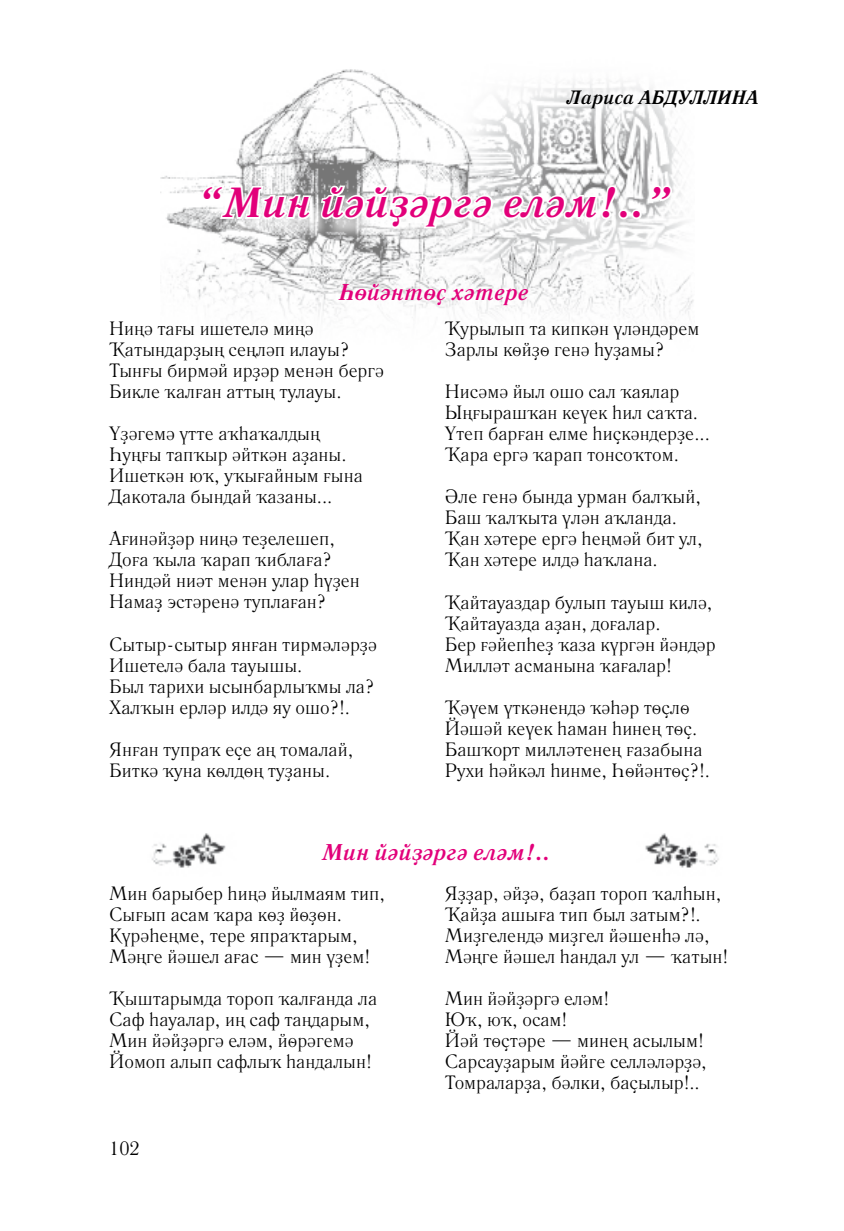
<style>
.page{position:relative;width:844px;height:1231px;background:#fff}
.page>*{position:absolute;margin:0;border:0;box-sizing:border-box;transform-origin:0 0}
.t1{font:italic 700 42px "Literaturnaya ITT";color:#e2007a}
.t2{font:italic 700 22.75px "Literaturnaya ITT";color:#e2007a}
.t3{font:19.25px/21px "Literaturnaya ITT";color:#000}
.t4{font:italic 700 19.25px "Literaturnaya ITT";color:#000}
</style>
<div class="page">
<img style="left:152px;top:833px;width:567px;height:35px">
<img style="left:160px;top:69px;width:534px;height:247px">
<div style="left:205px;top:187px;width:638px;height:91px;background:#fff"></div>
<svg style="left:199px;top:118px;width:475px;height:166px"></svg>
<p class="t4" style="left:567px;top:86px;width:193px">Лариса АБДУЛЛИНА</p>
<h1 class="t1" style="left:197px;top:179px;width:476px">“Мин йәйҙәргә еләм!..”</h1>
<p class="t2" style="left:339px;top:279px;width:191px">Һөйәнтөҫ хәтере</p>
<p class="t3" style="left:109px;top:318px;width:276px">Ниңә тағы ишетелә миңә<br>Ҡатындарҙың сеңләп илауы?<br>Тынғы бирмәй ирҙәр менән бергә<br>Бикле ҡалған аттың тулауы.</p>
<p class="t3" style="left:109px;top:423px;width:255px">Үҙәгемә үтте аҡһаҡалдың<br>Һуңғы тапҡыр әйткән аҙаны.<br>Ишеткән юҡ, уҡығайным ғына<br>Дакотала бындай ҡазаны...</p>
<p class="t3" style="left:109px;top:528px;width:252px">Ағинәйҙәр ниңә теҙелешеп,<br>Доға ҡыла ҡарап ҡиблаға?<br>Ниндәй ниәт менән улар һүҙен<br>Намаҙ эстәренә туплаған?</p>
<p class="t3" style="left:109px;top:633px;width:269px">Сытыр-сытыр янған тирмәләрҙә<br>Ишетелә бала тауышы.<br>Был тарихи ысынбарлыҡмы ла?<br>Халҡын ерләр илдә яу ошо?!.</p>
<p class="t3" style="left:109px;top:738px;width:245px">Янған тупраҡ еҫе аң томалай,<br>Биткә ҡуна көлдөң туҙаны.</p>
<p class="t3" style="left:444px;top:318px;width:256px">Ҡурылып та кипкән үләндәрем<br>Зарлы көйҙө генә һуҙамы?</p>
<p class="t3" style="left:444px;top:381px;width:266px">Нисәмә йыл ошо сал ҡаялар<br>Ыңғырашҡан кеүек һил саҡта.<br>Үтеп барған елме һиҫкәндерҙе...<br>Ҡара ергә ҡарап тонсоҡтом.</p>
<p class="t3" style="left:444px;top:486px;width:259px">Әле генә бында урман балҡый,<br>Баш ҡалҡыта үлән аҡланда.<br>Ҡан хәтере ергә һеңмәй бит ул,<br>Ҡан хәтере илдә һаҡлана.</p>
<p class="t3" style="left:444px;top:591px;width:272px">Ҡайтауаздар булып тауыш килә,<br>Ҡайтауазда аҙан, доғалар.<br>Бер ғәйепһеҙ ҡаза күргән йәндәр<br>Милләт асманына ҡағалар!</p>
<p class="t3" style="left:444px;top:696px;width:266px">Ҡәүем үткәнендә ҡәһәр төҫлө<br>Йәшәй кеүек һаман һинең төҫ.<br>Башҡорт милләтенең ғазабына<br>Рухи һәйкәл һинме, Һөйәнтөҫ?!.</p>
<p class="t2" style="left:322px;top:838px;width:229px">Мин йәйҙәргә еләм!..</p>
<p class="t3" style="left:109px;top:882px;width:277px">Мин барыбер һиңә йылмаям тип,<br>Сығып асам ҡара көҙ йөҙөн.<br>Күрәһеңме, тере япраҡтарым,<br>Мәңге йәшел ағас — мин үҙем!</p>
<p class="t3" style="left:109px;top:987px;width:269px">Ҡыштарымда тороп ҡалғанда ла<br>Саф һауалар, иң саф таңдарым,<br>Мин йәйҙәргә еләм, йөрәгемә<br>Йомоп алып сафлыҡ һандалын!</p>
<p class="t3" style="left:444px;top:882px;width:285px">Яҙҙар, әйҙә, баҙап тороп ҡалһын,<br>Ҡайҙа ашыға тип был затым?!.<br>Миҙгелендә миҙгел йәшенһә лә,<br>Мәңге йәшел һандал ул — ҡатын!</p>
<p class="t3" style="left:444px;top:987px;width:263px">Мин йәйҙәргә еләм!<br>Юҡ, юҡ, осам!<br>Йәй төҫтәре — минең асылым!<br>Сарсауҙарым йәйге селләләрҙә,<br>Томраларҙа, бәлки, баҫылыр!..</p>
<p class="t3" style="left:109px;top:1138px;width:32px">102</p>
</div>
